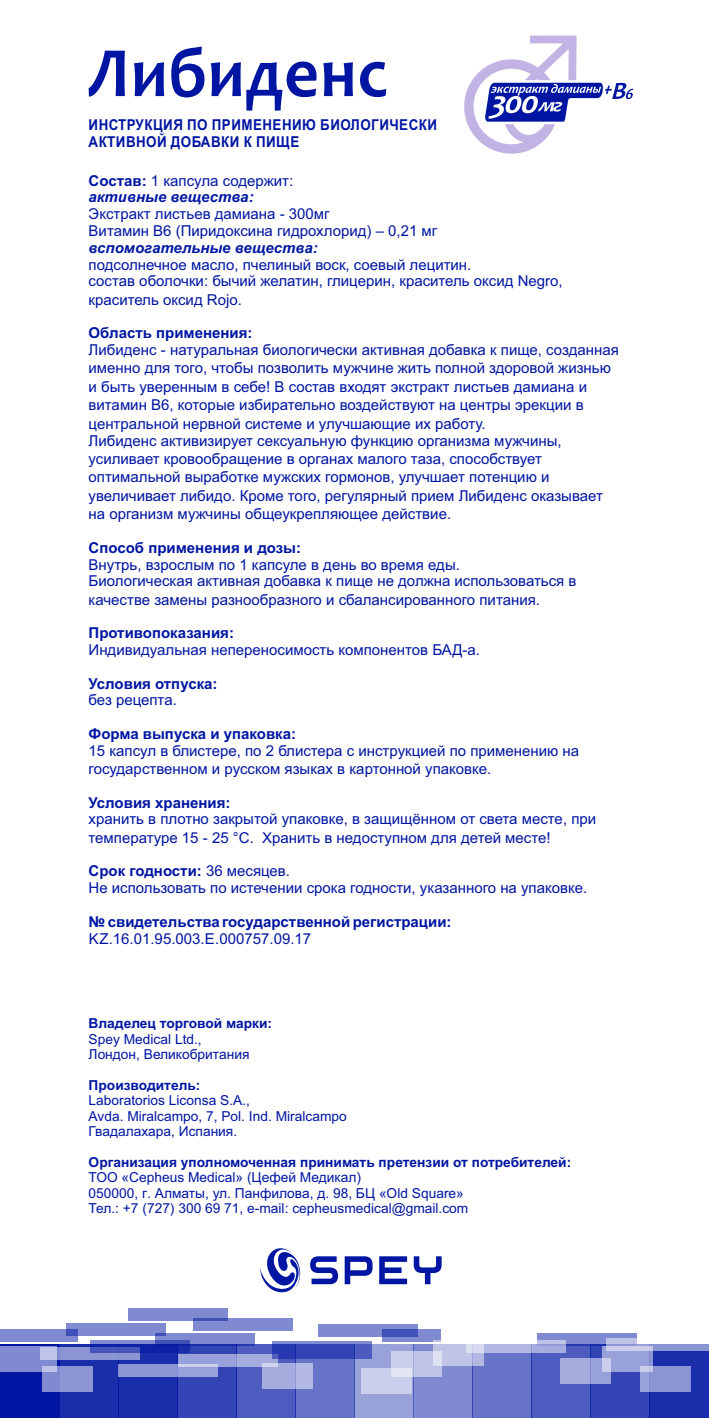
<style>
.page{position:relative;width:709px;height:1418px;background:#fff}
.page>*{position:absolute;margin:0;border:0;box-sizing:border-box;transform-origin:0 0}
.t1{font:15px/18.5px "Arial";color:#0016a2}
.t2{font:700 15px "Arial";color:#0016a2}
.t3{font:700 15px/16.8px "Arial";letter-spacing:.035em;color:#0016a2;scale:.89 1}
.t4{font:italic 700 15px "Arial";color:#0016a2}
.t5{font:13.75px/15.2px "Arial";color:#0016a2}
.t6{font:700 13.75px "Arial";color:#0016a2}
.s1{font-weight:700}
.s2{font-weight:700;font-style:italic}
</style>
<div class="page">
<svg style="left:310px;top:1256px;width:131px;height:28px"></svg>
<svg style="left:260px;top:1248px;width:41px;height:45px"></svg>
<svg style="left:89px;top:47px;width:297px;height:64px"></svg>
<svg style="left:464px;top:36px;width:169px;height:118px"></svg>
<div style="left:0;top:1344px;width:59px;height:73px;background:#0016a2"></div>
<div style="left:59px;top:1344px;width:59px;height:73px;background:#1a2dab"></div>
<div style="left:177px;top:1344px;width:59px;height:73px;background:#3344b4"></div>
<div style="left:118px;top:1344px;width:59px;height:73px;background:#1a2dab"></div>
<div style="left:413px;top:1344px;width:59px;height:73px;background:#808ad0"></div>
<div style="left:354px;top:1344px;width:59px;height:73px;background:#99a1d9"></div>
<div style="left:236px;top:1344px;width:59px;height:73px;background:#4d5cbe"></div>
<div style="left:295px;top:1344px;width:59px;height:73px;background:#6673c7"></div>
<div style="left:472px;top:1344px;width:59px;height:73px;background:#6673c7"></div>
<div style="left:531px;top:1344px;width:60px;height:73px;background:#4d5cbe"></div>
<div style="left:650px;top:1344px;width:59px;height:73px;background:#1a2dab"></div>
<div style="left:591px;top:1344px;width:59px;height:73px;background:#3344b4"></div>
<div style="left:537px;top:1333px;width:99px;height:12px;background:#808ad0"></div>
<div style="left:43px;top:1366px;width:50px;height:25px;background:#fff;opacity:.5"></div>
<div style="left:40px;top:1347px;width:100px;height:12px;background:#fff;opacity:.5"></div>
<div style="left:118px;top:1363px;width:99px;height:13px;background:#8c95d4"></div>
<div style="left:178px;top:1354px;width:99px;height:12px;background:#fff;opacity:.5"></div>
<div style="left:0;top:1346px;width:56px;height:25px;background:#fff;opacity:.5"></div>
<div style="left:263px;top:1363px;width:50px;height:25px;background:#fff;opacity:.5"></div>
<div style="left:362px;top:1367px;width:50px;height:26px;background:#cbcfeb"></div>
<div style="left:602px;top:1346px;width:50px;height:25px;background:#98a1d9"></div>
<div style="left:560px;top:1358px;width:51px;height:25px;background:#fff;opacity:.5"></div>
<div style="left:640px;top:1366px;width:50px;height:25px;background:#8c95d4"></div>
<div style="left:606px;top:1338px;width:103px;height:13px;background:#fff;opacity:.5"></div>
<div style="left:193px;top:1317px;width:99px;height:13px;background:#808ad0"></div>
<div style="left:91px;top:1340px;width:99px;height:12px;background:#0016a2;opacity:.5"></div>
<div style="left:155px;top:1333px;width:99px;height:12px;background:#0016a2;opacity:.5"></div>
<div style="left:66px;top:1322px;width:100px;height:13px;background:#808ad0"></div>
<div style="left:0;top:1328px;width:78px;height:13px;background:#0016a2;opacity:.5"></div>
<div style="left:129px;top:1308px;width:99px;height:12px;background:#808ad0"></div>
<div style="left:318px;top:1323px;width:99px;height:13px;background:#808ad0"></div>
<div style="left:382px;top:1329px;width:58px;height:12px;background:#0016a2;opacity:.5"></div>
<div style="left:433px;top:1339px;width:50px;height:26px;background:#fff;opacity:.5"></div>
<div style="left:391px;top:1351px;width:51px;height:25px;background:#fff;opacity:.5"></div>
<div style="left:466px;top:1340px;width:100px;height:12px;background:#fff;opacity:.5"></div>
<div style="left:272px;top:1340px;width:99px;height:18px;background:#0016a2;opacity:.5"></div>
<p class="t3" style="left:89px;top:118px;width:393px">ИНСТРУКЦИЯ ПО ПРИМЕНЕНИЮ БИОЛОГИЧЕСКИ<br>АКТИВНОЙ ДОБАВКИ К ПИЩЕ</p>
<p class="t1" style="left:89px;top:173px;width:206px;line-height:16.8px"><span class="s1">Состав:</span> 1 капсула содержит: <span class="s2">активные вещества:</span></p>
<p class="t1" style="left:89px;top:207px;width:350px;line-height:16.8px">Экстракт листьев дамиана - 300мг<br>Витамин B6 (Пиридоксина гидрохлорид) – 0,21 мг</p>
<p class="t4" style="left:89px;top:242px;width:231px">вспомогательные вещества:</p>
<p class="t1" style="left:89px;top:257px;width:475px;line-height:16.8px">подсолнечное масло, пчелиный воск, соевый лецитин.<br>состав оболочки: бычий желатин, глицерин, краситель оксид Negro,</p>
<p class="t1" style="left:89px;top:291px;width:155px">краситель оксид Rojo.</p>
<p class="t2" style="left:89px;top:327px;width:165px">Область применения:</p>
<p class="t1" style="left:89px;top:342px;width:531px">Либиденс - натуральная биологически активная добавка к пище, созданная именно для того, чтобы позволить мужчине жить полной здоровой жизнью и быть уверенным в себе! В состав входят экстракт листьев дамиана и витамин B6, которые избирательно воздействуют на центры эрекции в центральной нервной системе и улучшающие их работу.</p>
<p class="t1" style="left:89px;top:432px;width:516px">Либиденс активизирует сексуальную функцию организма мужчины, усиливает кровообращение в органах малого таза, способствует оптимальной выработке мужских гормонов, улучшает потенцию и увеличивает либидо. Кроме того, регулярный прием Либиденс оказывает на организм мужчины общеукрепляющее действие.</p>
<p class="t2" style="left:89px;top:542px;width:214px">Способ применения и дозы:</p>
<p class="t1" style="left:89px;top:557px;width:489px;line-height:16.8px">Внутрь, взрослым по 1 капсуле в день во время еды.<br>Биологическая активная добавка к пище не должна использоваться в</p>
<p class="t1" style="left:89px;top:591px;width:453px">качестве замены разнообразного и сбалансированного питания.</p>
<p class="t2" style="left:89px;top:627px;width:147px">Противопоказания:</p>
<p class="t1" style="left:89px;top:642px;width:393px">Индивидуальная непереносимость компонентов БАД-а.</p>
<p class="t2" style="left:89px;top:677px;width:130px">Условия отпуска:</p>
<p class="t1" style="left:89px;top:692px;width:90px">без рецепта.</p>
<p class="t2" style="left:89px;top:728px;width:209px">Форма выпуска и упаковка:</p>
<p class="t1" style="left:89px;top:742px;width:492px">15 капсул в блистере, по 2 блистера с инструкцией по применению на государственном и русском языках в картонной упаковке.</p>
<p class="t2" style="left:89px;top:796px;width:143px">Условия хранения:</p>
<p class="t1" style="left:89px;top:811px;width:509px">хранить в плотно закрытой упаковке, в защищённом от света месте, при температуре 15 - 25 °С. Хранить в недоступном для детей месте!</p>
<p class="t1" style="left:89px;top:864px;width:500px;line-height:16.8px"><span class="s1">Срок годности:</span> 36 месяцев.<br>Не использовать по истечении срока годности, указанного на упаковке.</p>
<p class="t2" style="left:88px;top:915px;width:364px">№ свидетельства государственной регистрации:</p>
<p class="t1" style="left:89px;top:930px;width:224px">KZ.16.01.95.003.E.000757.09.17</p>
<p class="t6" style="left:89px;top:1018px;width:185px">Владелец торговой марки:</p>
<p class="t5" style="left:89px;top:1032px;width:162px">Spey Medical Ltd.,<br>Лондон, Великобритания</p>
<p class="t6" style="left:89px;top:1079px;width:113px">Производитель:</p>
<p class="t5" style="left:89px;top:1094px;width:260px">Laboratorios Liconsa S.A.,<br>Avda. Miralcampo, 7, Pol. Ind. Miralcampo<br>Гвадалахара, Испания.</p>
<p class="t6" style="left:89px;top:1156px;width:484px">Организация уполномоченная принимать претензии от потребителей:</p>
<p class="t5" style="left:89px;top:1170px;width:381px">ТОО «Cepheus Medical» (Цефей Медикал)<br>050000, г. Алматы, ул. Панфилова, д. 98, БЦ «Old Square»<br>Тел.: +7 (727) 300 69 71, e-mail: cepheusmedical@gmail.com</p>
</div>
